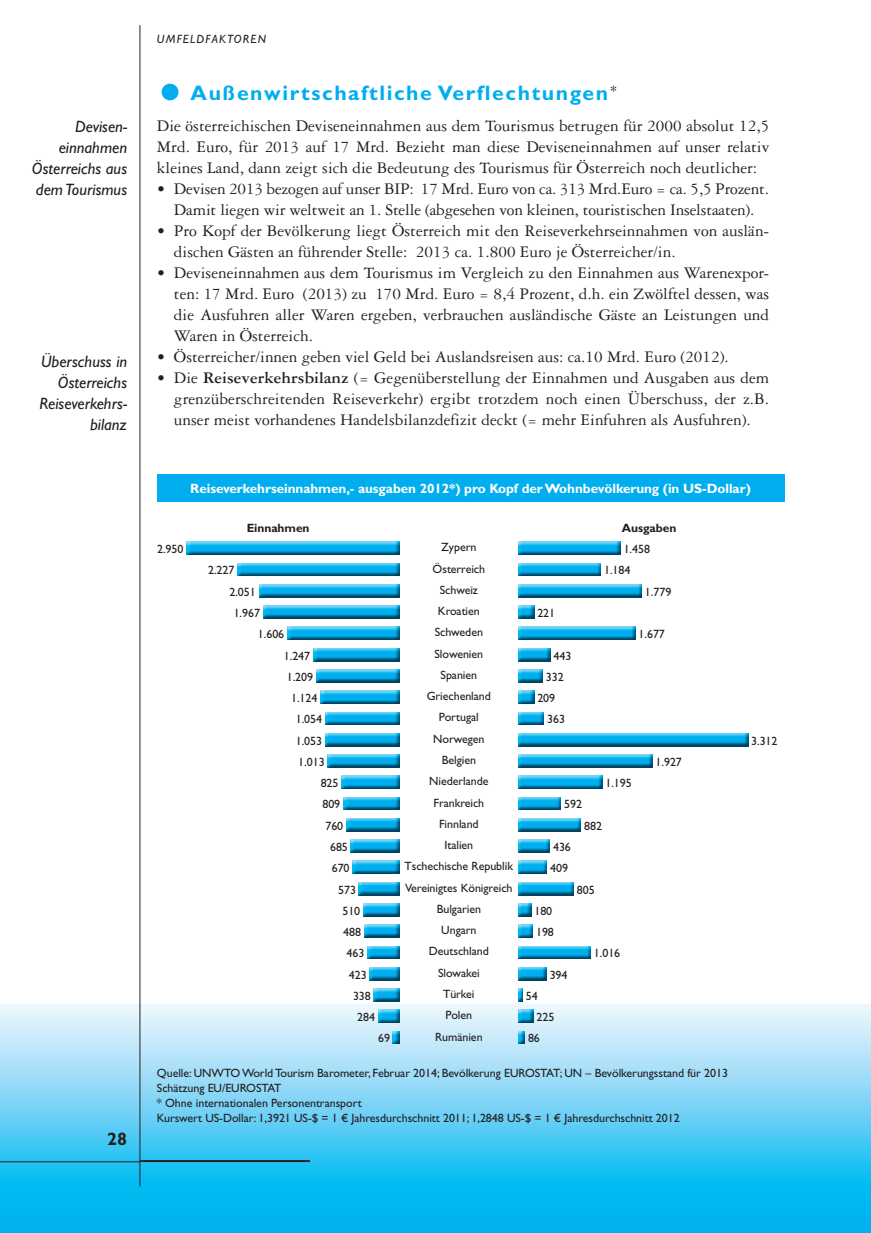
<style>
.page{position:relative;width:871px;height:1233px;background:#fff}
.page>*{position:absolute;margin:0;border:0;box-sizing:border-box;transform-origin:0 0}
.t1{font:700 96px "Gill Sans";color:#00aeef}
.t2{font:700 21px "Gill Sans";letter-spacing:.075em;color:#00aeef}
.t3{font:700 18px "Gill Sans";color:#231f20}
.t4{font:17.25px/21px "Garamond 3 LT Std";color:#231f20;text-align:justify}
.t5{font:italic 16.5px/21px "Gill Sans";color:#231f20;text-align:right}
.t6{font:700 13.5px "Gill Sans";letter-spacing:-.005em;color:#fff}
.t7{font:12px/15px "Gill Sans";letter-spacing:-.005em;color:#231f20}
.t8{font:700 12px "Gill Sans";letter-spacing:-.005em;color:#231f20}
.t9{font:italic 12px "Gill Sans";letter-spacing:.1em;color:#231f20}
.s1{font-weight:700}
</style>
<div class="page">
<svg style="left:0;top:1003px;width:871px;height:229px"></svg>
<hr style="left:140px;top:25px;width:1px;height:1161px;background:#231f20">
<hr style="left:140px;top:1159px;width:170px;height:2px;background:#231f20">
<hr style="left:0;top:1161px;width:140px;height:1px;background:#231f20">
<div style="left:157px;top:474px;width:627px;height:27px;background:#00aeef"></div>
<img style="left:187px;top:542px;width:212px;height:12px">
<img style="left:518px;top:542px;width:102px;height:12px">
<img style="left:238px;top:563px;width:161px;height:13px">
<img style="left:518px;top:563px;width:83px;height:13px">
<img style="left:259px;top:584px;width:140px;height:13px">
<img style="left:518px;top:584px;width:124px;height:13px">
<img style="left:263px;top:605px;width:136px;height:13px">
<svg style="left:518px;top:617px;width:16px;height:1px"></svg>
<img style="left:518px;top:605px;width:16px;height:12px">
<img style="left:287px;top:627px;width:112px;height:12px">
<img style="left:518px;top:627px;width:117px;height:12px">
<img style="left:313px;top:648px;width:86px;height:13px">
<img style="left:518px;top:648px;width:32px;height:13px">
<img style="left:316px;top:669px;width:83px;height:13px">
<svg style="left:518px;top:681px;width:25px;height:1px"></svg>
<img style="left:518px;top:669px;width:25px;height:12px">
<img style="left:321px;top:690px;width:78px;height:13px">
<svg style="left:518px;top:702px;width:16px;height:1px"></svg>
<img style="left:518px;top:690px;width:16px;height:12px">
<img style="left:325px;top:712px;width:74px;height:13px">
<svg style="left:518px;top:724px;width:26px;height:1px"></svg>
<img style="left:518px;top:712px;width:26px;height:12px">
<img style="left:325px;top:733px;width:74px;height:13px">
<img style="left:518px;top:733px;width:230px;height:13px">
<img style="left:328px;top:754px;width:71px;height:13px">
<img style="left:518px;top:754px;width:134px;height:13px">
<img style="left:341px;top:775px;width:58px;height:13px">
<img style="left:518px;top:775px;width:84px;height:13px">
<img style="left:343px;top:797px;width:56px;height:12px">
<img style="left:518px;top:797px;width:43px;height:13px">
<img style="left:346px;top:818px;width:53px;height:13px">
<img style="left:518px;top:818px;width:63px;height:13px">
<img style="left:351px;top:839px;width:48px;height:13px">
<img style="left:518px;top:839px;width:32px;height:13px">
<img style="left:353px;top:860px;width:46px;height:13px">
<svg style="left:518px;top:872px;width:29px;height:1px"></svg>
<img style="left:518px;top:860px;width:29px;height:12px">
<img style="left:359px;top:882px;width:40px;height:13px">
<img style="left:518px;top:882px;width:56px;height:13px">
<img style="left:363px;top:903px;width:36px;height:13px">
<svg style="left:518px;top:903px;width:13px;height:13px"></svg>
<img style="left:364px;top:924px;width:35px;height:13px">
<svg style="left:518px;top:936px;width:15px;height:1px"></svg>
<img style="left:518px;top:924px;width:15px;height:12px">
<img style="left:367px;top:946px;width:32px;height:12px">
<img style="left:518px;top:946px;width:73px;height:12px">
<img style="left:370px;top:967px;width:29px;height:13px">
<svg style="left:518px;top:979px;width:28px;height:1px"></svg>
<img style="left:518px;top:967px;width:28px;height:12px">
<img style="left:374px;top:988px;width:25px;height:13px">
<svg style="left:518px;top:988px;width:5px;height:13px"></svg>
<img style="left:378px;top:1009px;width:21px;height:13px">
<svg style="left:518px;top:1021px;width:15px;height:1px"></svg>
<img style="left:518px;top:1009px;width:15px;height:12px">
<svg style="left:393px;top:1031px;width:6px;height:12px"></svg>
<svg style="left:518px;top:1031px;width:7px;height:12px"></svg>
<p class="t5" style="left:32px;top:116px;width:97px">devisen&shy;einnahmen<br>Österreichs aus dem Tourismus</p>
<p class="t5" style="left:40px;top:351px;width:89px">Überschuss in<br>Österreichs reiseverkehrs&shy;bilanz</p>
<p class="t3" style="left:107px;top:1127px;width:21px">28</p>
<p class="t9" style="left:157px;top:32px;width:111px">UmFeLdFakToren</p>
<h1 class="t1" style="left:157px;top:10px;width:28px">.</h1>
<p class="t2" style="left:190px;top:80px;width:428px">Außenwirtschaftliche Verflechtungen<sup>*</sup></p>
<p class="t4" style="left:157px;top:115px;width:614px">Die österreichischen Deviseneinnahmen aus dem Tourismus betrugen für 2000 absolut 12,5<br>Mrd. Euro, für 2013 auf 17 Mrd. Bezieht man diese Deviseneinnahmen auf unser relativ kleines Land, dann zeigt sich die Bedeutung des Tourismus für Österreich noch deutlicher:</p>
<p class="t4" style="left:157px;top:178px;width:614px;text-align:center">• Devisen 2013 bezogen auf unser BIP: 17 Mrd. Euro von ca. 313 Mrd.Euro = ca. 5,5 Prozent.<br>Damit liegen wir weltweit an 1. Stelle (abgesehen von kleinen, touristischen Inselstaaten).</p>
<p class="t4" style="left:174px;top:220px;width:597px;text-indent:-17px">• Pro Kopf der Bevölkerung liegt Österreich mit den Reiseverkehrseinnahmen von auslän&shy;dischen Gästen an führender Stelle: 2013 ca. 1.800 Euro je Österreicher/in.</p>
<p class="t4" style="left:174px;top:262px;width:597px;text-indent:-17px">• Deviseneinnahmen aus dem Tourismus im Vergleich zu den Einnahmen aus Warenexpor&shy;ten: 17 Mrd. Euro (2013) zu 170 Mrd. Euro = 8,4 Prozent, d.h. ein Zwölftel dessen, was die Ausfuhren aller Waren ergeben, verbrauchen ausländische Gäste an Leistungen und Waren in Österreich.</p>
<p class="t4" style="left:157px;top:346px;width:573px">• Österreicher/innen geben viel Geld bei Auslandsreisen aus: ca.10 Mrd. Euro (2012).</p>
<p class="t4" style="left:174px;top:367px;width:597px;text-indent:-17px">• Die <span class="s1">Reiseverkehrsbilanz</span> (= Gegenüberstellung der Einnahmen und Ausgaben aus dem grenzüberschreitenden Reiseverkehr) ergibt trotzdem noch einen Überschuss, der z.B. unser meist vorhandenes Handelsbilanzdefizit deckt (= mehr Einfuhren als Ausfuhren).</p>
<p class="t6" style="left:190px;top:480px;width:562px">reiseverkehrseinnahmen,- ausgaben 2012*) pro kopf der wohnbevölkerung (in us-dollar)</p>
<p class="t8" style="left:247px;top:520px;width:64px">einnahmen</p>
<p class="t8" style="left:622px;top:520px;width:56px">Ausgaben</p>
<p class="t7" style="left:157px;top:541px;width:28px">2.950</p>
<p class="t7" style="left:441px;top:540px;width:37px">Zypern</p>
<p class="t7" style="left:624px;top:541px;width:28px">1.458</p>
<p class="t7" style="left:208px;top:563px;width:28px">2.227</p>
<p class="t7" style="left:433px;top:561px;width:54px">Österreich</p>
<p class="t7" style="left:604px;top:563px;width:28px">1.184</p>
<p class="t7" style="left:229px;top:584px;width:28px">2.051</p>
<p class="t7" style="left:440px;top:582px;width:40px">schweiz</p>
<p class="t7" style="left:645px;top:584px;width:28px">1.779</p>
<p class="t7" style="left:234px;top:605px;width:28px">1.967</p>
<p class="t7" style="left:438px;top:603px;width:44px">kroatien</p>
<p class="t7" style="left:537px;top:605px;width:19px">221</p>
<p class="t7" style="left:258px;top:626px;width:28px">1.606</p>
<p class="t7" style="left:435px;top:625px;width:50px">schweden</p>
<p class="t7" style="left:638px;top:626px;width:28px">1.677</p>
<p class="t7" style="left:284px;top:648px;width:28px">1.247</p>
<p class="t7" style="left:434px;top:646px;width:50px">slowenien</p>
<p class="t7" style="left:553px;top:648px;width:19px">443</p>
<p class="t7" style="left:287px;top:669px;width:28px">1.209</p>
<p class="t7" style="left:441px;top:667px;width:38px">spanien</p>
<p class="t7" style="left:546px;top:669px;width:19px">332</p>
<p class="t7" style="left:291px;top:690px;width:28px">1.124</p>
<p class="t7" style="left:427px;top:688px;width:66px">griechenland</p>
<p class="t7" style="left:537px;top:690px;width:19px">209</p>
<p class="t7" style="left:296px;top:711px;width:28px">1.054</p>
<p class="t7" style="left:439px;top:710px;width:41px">Portugal</p>
<p class="t7" style="left:547px;top:711px;width:19px">363</p>
<p class="t7" style="left:296px;top:733px;width:28px">1.053</p>
<p class="t7" style="left:433px;top:731px;width:53px">Norwegen</p>
<p class="t7" style="left:751px;top:733px;width:28px">3.312</p>
<p class="t7" style="left:298px;top:754px;width:28px">1.013</p>
<p class="t7" style="left:442px;top:752px;width:36px">Belgien</p>
<p class="t7" style="left:656px;top:754px;width:28px">1.927</p>
<p class="t7" style="left:321px;top:775px;width:19px">825</p>
<p class="t7" style="left:429px;top:773px;width:61px">Niederlande</p>
<p class="t7" style="left:605px;top:775px;width:28px">1.195</p>
<p class="t7" style="left:322px;top:797px;width:19px">809</p>
<p class="t7" style="left:433px;top:795px;width:52px">Frankreich</p>
<p class="t7" style="left:564px;top:797px;width:19px">592</p>
<p class="t7" style="left:325px;top:818px;width:19px">760</p>
<p class="t7" style="left:439px;top:816px;width:41px">Finnland</p>
<p class="t7" style="left:584px;top:818px;width:19px">882</p>
<p class="t7" style="left:330px;top:839px;width:19px">685</p>
<p class="t7" style="left:444px;top:837px;width:30px">italien</p>
<p class="t7" style="left:553px;top:839px;width:19px">436</p>
<p class="t7" style="left:332px;top:860px;width:19px">670</p>
<p class="t7" style="left:405px;top:858px;width:110px">Tschechische republik</p>
<p class="t7" style="left:550px;top:860px;width:19px">409</p>
<p class="t7" style="left:338px;top:882px;width:19px">573</p>
<p class="t7" style="left:405px;top:880px;width:109px">Vereinigtes königreich</p>
<p class="t7" style="left:577px;top:882px;width:19px">805</p>
<p class="t7" style="left:342px;top:903px;width:19px">510</p>
<p class="t7" style="left:437px;top:901px;width:46px">Bulgarien</p>
<p class="t7" style="left:534px;top:903px;width:19px">180</p>
<p class="t7" style="left:343px;top:924px;width:19px">488</p>
<p class="t7" style="left:441px;top:922px;width:37px">ungarn</p>
<p class="t7" style="left:536px;top:924px;width:19px">198</p>
<p class="t7" style="left:347px;top:945px;width:19px">463</p>
<p class="t7" style="left:429px;top:943px;width:61px">Deutschland</p>
<p class="t7" style="left:594px;top:945px;width:28px">1.016</p>
<p class="t7" style="left:349px;top:967px;width:19px">423</p>
<p class="t7" style="left:438px;top:965px;width:43px">slowakei</p>
<p class="t7" style="left:550px;top:967px;width:19px">394</p>
<p class="t7" style="left:353px;top:988px;width:19px">338</p>
<p class="t7" style="left:443px;top:986px;width:33px">Türkei</p>
<p class="t7" style="left:526px;top:988px;width:13px">54</p>
<p class="t7" style="left:357px;top:1009px;width:19px">284</p>
<p class="t7" style="left:446px;top:1007px;width:28px">Polen</p>
<p class="t7" style="left:536px;top:1009px;width:19px">225</p>
<p class="t7" style="left:378px;top:1030px;width:13px">69</p>
<p class="t7" style="left:435px;top:1028px;width:49px">rumänien</p>
<p class="t7" style="left:528px;top:1030px;width:13px">86</p>
<p class="t7" style="left:157px;top:1064px;width:572px">Quelle: uNWTo World Tourism Barometer, Februar 2014; Bevölkerung eurosTaT; uN – Bevölkerungsstand für 2013 schätzung eu/eurosTaT<br>* ohne internationalen Personentransport<br>kurswert us-Dollar: 1,3921 us-$ = 1 € Jahresdurchschnitt 2011; 1,2848 us-$ = 1 € Jahresdurchschnitt 2012</p>
</div>
